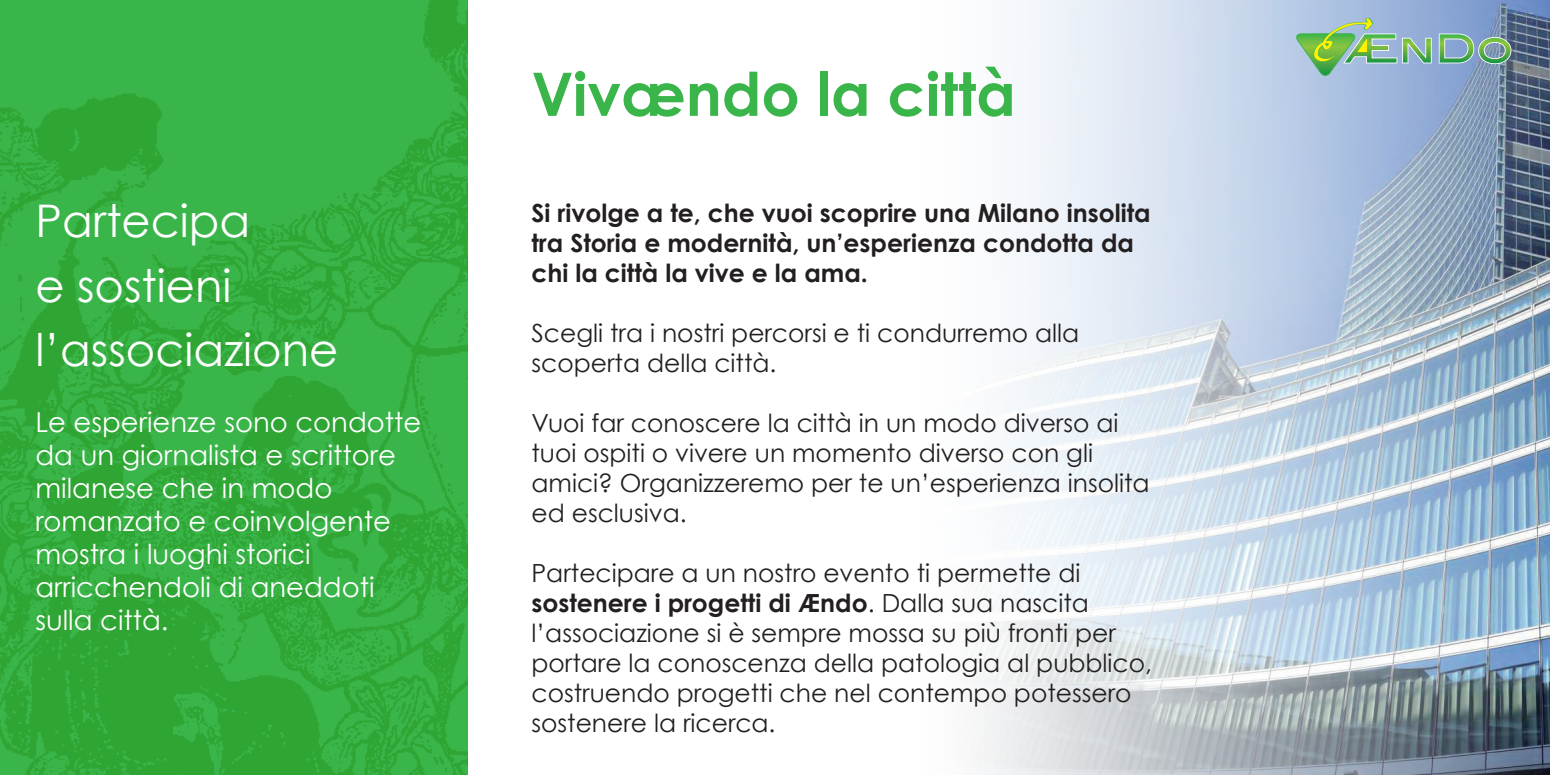
<style>
.page{position:relative;width:1550px;height:775px;background:#fff}
.page>*{position:absolute;margin:0;border:0;box-sizing:border-box;transform-origin:0 0}
.t1{font:700 60px "Century Gothic";color:#3ab54a}
.t2{font:45px/64.6px "Century Gothic";color:#fff}
.t3{font:27.5px/33px "Century Gothic";color:#fff}
.t4{font:25px/30px "Century Gothic";color:#231f20}
.t5{font:700 25px/30px "Century Gothic";color:#231f20}
.s1{font-weight:700}
</style>
<div class="page">
<img style="left:978px;top:0;width:572px;height:775px">
<svg style="left:0;top:0;width:468px;height:775px;background:#35ae41"></svg>
<svg style="left:1295px;top:17px;width:217px;height:64px;background:#8eb3af"></svg>
<h1 class="t1" style="left:531px;top:56px;width:486px">Vivændo la città</h1>
<h2 class="t2" style="left:35px;top:188px;width:305px">Partecipa<br>e sostieni l’associazione</h2>
<p class="t5" style="left:531px;top:198px;width:621px">Si rivolge a te, che vuoi scoprire una Milano insolita tra Storia e modernità, un’esperienza condotta da chi la città la vive e la ama.</p>
<p class="t4" style="left:531px;top:318px;width:549px">Scegli tra i nostri percorsi e ti condurremo alla scoperta della città.</p>
<p class="t4" style="left:531px;top:408px;width:620px">Vuoi far conoscere la città in un modo diverso ai tuoi ospiti o vivere un momento diverso con gli amici? Organizzeremo per te un’esperienza insolita ed esclusiva.</p>
<p class="t3" style="left:35px;top:405px;width:388px">Le esperienze sono condotte da un giornalista e scrittore milanese che in modo romanzato e coinvolgente mostra i luoghi storici arricchendoli di aneddoti sulla città.</p>
<p class="t4" style="left:531px;top:558px;width:622px">Partecipare a un nostro evento ti permette di <span class="s1">sostenere i progetti di Ændo</span>. Dalla sua nascita l’associazione si è sempre mossa su più fronti per portare la conoscenza della patologia al pubblico, costruendo progetti che nel contempo potessero sostenere la ricerca.</p>
</div>
